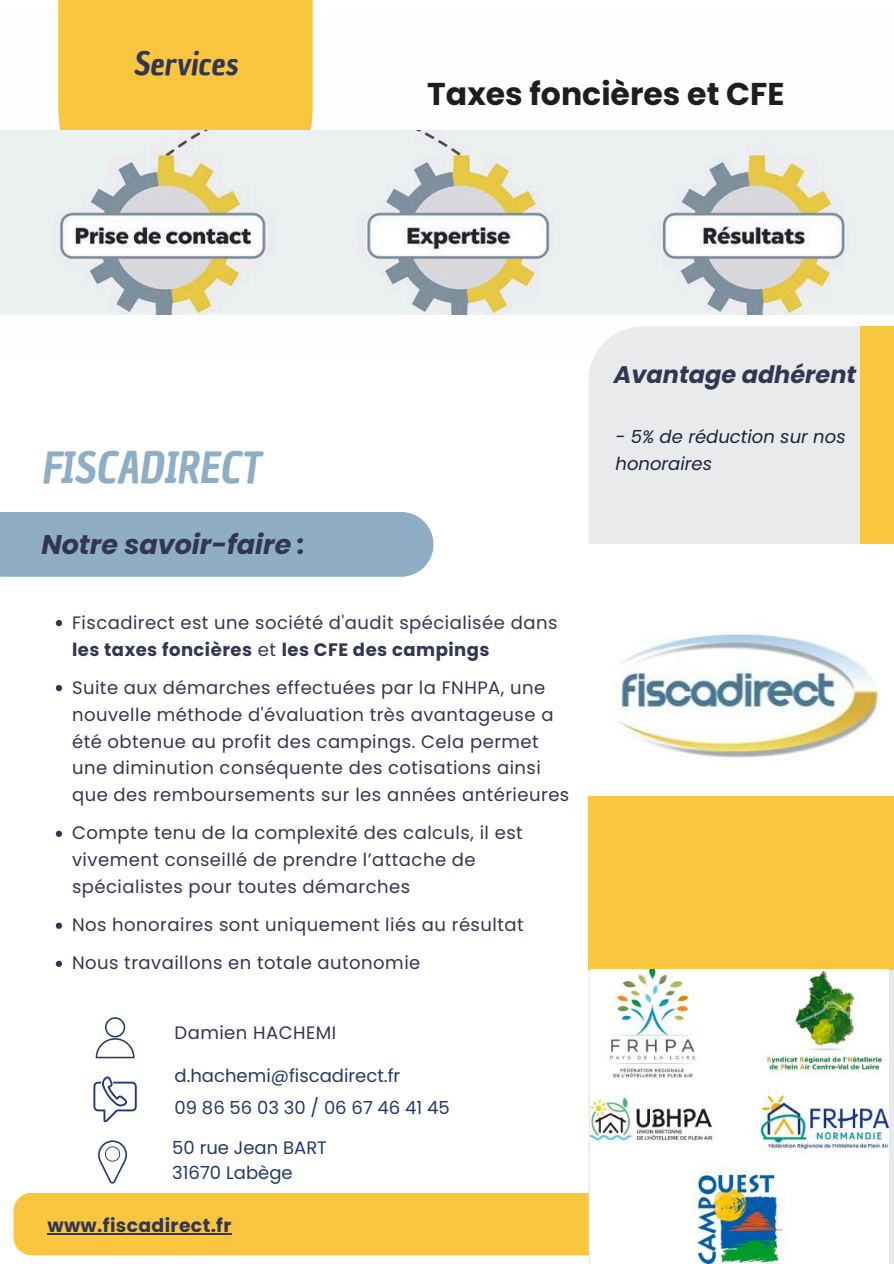
<style>
.page{position:relative;width:894px;height:1264px;background:#fff}
.page>*{position:absolute;margin:0;border:0;box-sizing:border-box;transform-origin:0 0}
.t1{font:italic 42px "Chau Philomene One";color:#90adc6}
.t2{font:700 31.5px "Poppins";color:#1f1e1e}
.t3{font:italic 31.5px "Chau Philomene One";color:#333652}
.t4{font:italic 700 27px "Poppins";color:#333652}
.t5{font:italic 700 24px "Poppins";color:#333652}
.t6{font:700 18.75px "Poppins";letter-spacing:.02em;color:#333652}
.t7{font:18px/26.8px "Poppins";letter-spacing:.025em;color:#333652}
.t8{font:18px/24.8px "Poppins";color:#23396a}
.t9{font:italic 18px/27px "Poppins";color:#1d213b}
.s1{font-weight:700}
</style>
<div class="page">
<div style="left:0;top:512px;width:433px;height:65px;background:#90adc6"></div>
<div style="left:13px;top:1193px;width:575px;height:62px;background:#fac640"></div>
<div style="left:588px;top:326px;width:305px;height:937px;background:#e9eaec"></div>
<div style="left:860px;top:326px;width:33px;height:236px;background:#fac640"></div>
<svg style="left:93px;top:1076px;width:44px;height:46px"></svg>
<svg style="left:98px;top:1140px;width:29px;height:43px"></svg>
<svg style="left:96px;top:1017px;width:38px;height:41px"></svg>
<div style="left:58px;top:0;width:254px;height:131px;background:#fac640"></div>
<img style="left:0;top:131px;width:893px;height:183px">
<img style="left:588px;top:544px;width:305px;height:252px">
<svg style="left:56px;top:620px;width:6px;height:6px"></svg>
<svg style="left:56px;top:685px;width:6px;height:6px"></svg>
<svg style="left:56px;top:830px;width:6px;height:7px"></svg>
<svg style="left:56px;top:922px;width:6px;height:6px"></svg>
<svg style="left:56px;top:960px;width:6px;height:7px"></svg>
<hr style="left:47px;top:1233px;width:185px;height:1px;background:#333652">
<div style="left:588px;top:796px;width:305px;height:173px;background:#fac640"></div>
<img style="left:590px;top:969px;width:298px;height:293px">
<h2 class="t3" style="left:133px;top:42px;width:106px">Services</h2>
<h1 class="t1" style="left:41px;top:439px;width:220px">FISCADIRECT</h1>
<h3 class="t4" style="left:41px;top:526px;width:265px">Notre savoir-faire :</h3>
<h2 class="t2" style="left:427px;top:72px;width:358px">Taxes foncières et CFE</h2>
<h3 class="t5" style="left:613px;top:357px;width:244px">Avantage adhérent</h3>
<p class="t9" style="left:615px;top:423px;width:232px">- 5% de réduction sur nos honoraires</p>
<p class="t7" style="left:72px;top:609px;width:486px">Fiscadirect est une société d'audit spécialisée dans <span class="s1">les taxes foncières</span> et <span class="s1">les CFE des campings</span></p>
<p class="t7" style="left:72px;top:674px;width:498px">Suite aux démarches effectuées par la FNHPA, une nouvelle méthode d'évaluation très avantageuse a été obtenue au profit des campings. Cela permet une diminution conséquente des cotisations ainsi que des remboursements sur les années antérieures</p>
<p class="t7" style="left:72px;top:819px;width:452px">Compte tenu de la complexité des calculs, il est vivement conseillé de prendre l’attache de spécialistes pour toutes démarches</p>
<p class="t7" style="left:72px;top:906px;width:453px;line-height:38.1px">Nos honoraires sont uniquement liés au résultat<br>Nous travaillons en totale autonomie</p>
<p class="t7" style="left:174px;top:1018px;width:163px">Damien HACHEMI</p>
<p class="t8" style="left:174px;top:1059px;width:277px;line-height:31.7px">d.hachemi@fiscadirect.fr<br>09 86 56 03 30 / 06 67 46 41 45</p>
<p class="t8" style="left:172px;top:1135px;width:156px">50 rue Jean BART<br>31670 Labège</p>
<p class="t6" style="left:47px;top:1212px;width:185px">www.fiscadirect.fr</p>
</div>
